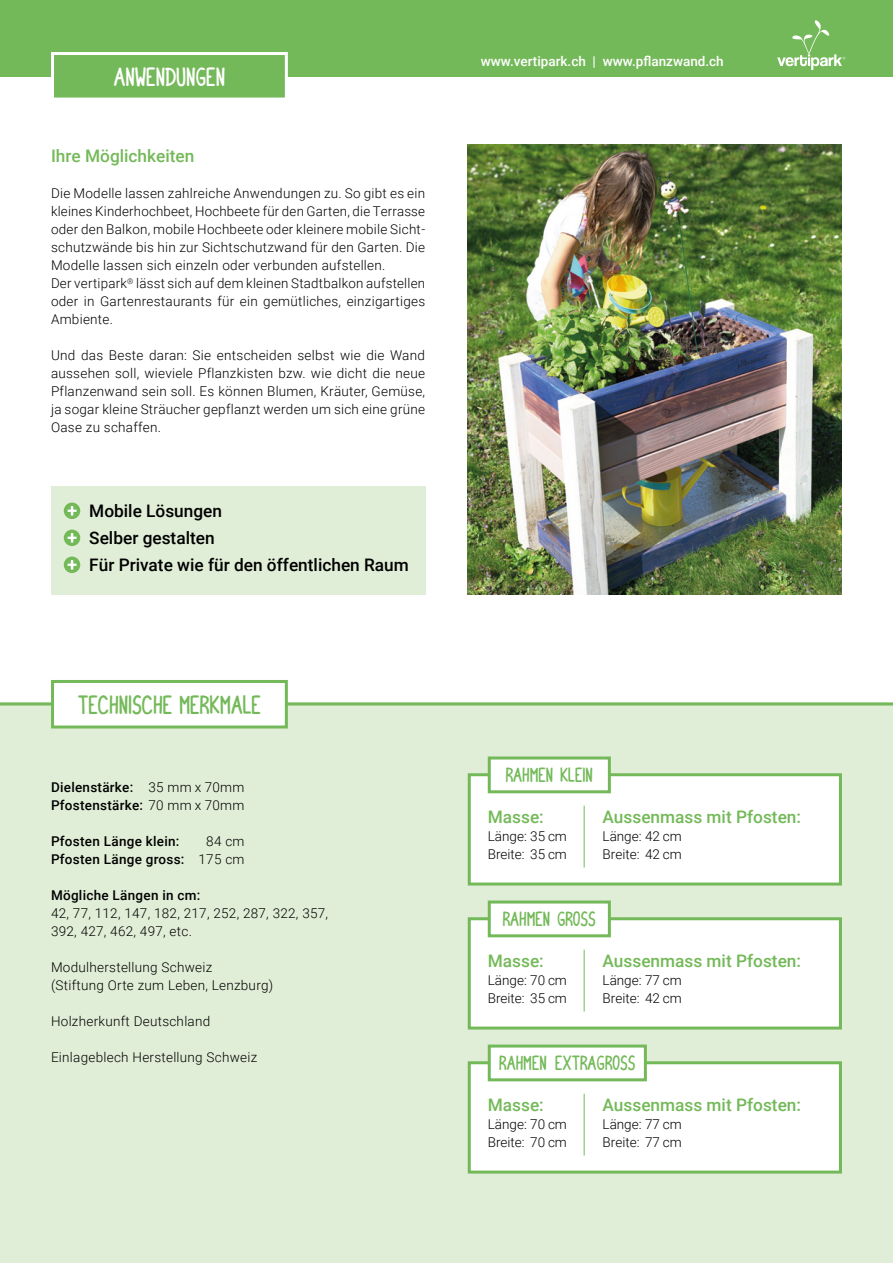
<style>
.page{position:relative;width:893px;height:1263px;background:#fff}
.page>*{position:absolute;margin:0;border:0;box-sizing:border-box;transform-origin:0 0}
.t1{font:27px "Milk Run";color:#74b959}
.t2{font:27px "Milk Run";color:#fff}
.t3{font:21px "Milk Run";color:#74b959}
.t4{font:500 17.25px "Roboto";color:#74b959}
.t5{font:500 17.25px/27px "Roboto";color:#000}
.t6{font:300 13.5px/18px "Roboto";letter-spacing:.02em;color:#000}
.t7{font:300 13.5px/18px "Roboto";color:#000}
.t8{font:500 13.5px/18px "Roboto";letter-spacing:.02em;color:#000}
.t9{font:500 13.5px "Roboto";color:#fff}
.s1{font-weight:300}
</style>
<div class="page">
<div style="left:0;top:0;width:893px;height:76px;background:#74b959"></div>
<svg style="left:50px;top:52px;width:239px;height:46px"></svg>
<img style="left:468px;top:144px;width:374px;height:450px">
<div style="left:0;top:702px;width:893px;height:561px;background:#e1eed7"></div>
<hr style="left:0;top:702px;width:893px;height:3px;background:#74b959">
<svg style="left:50px;top:680px;width:239px;height:49px"></svg>
<div style="left:469px;top:775px;width:371px;height:109px;background:#fff"></div>
<div style="left:468px;top:773px;width:374px;height:112px;border:3px solid #74b959"></div>
<svg style="left:486px;top:756px;width:126px;height:38px"></svg>
<div style="left:469px;top:919px;width:371px;height:109px;background:#fff"></div>
<div style="left:468px;top:917px;width:374px;height:112px;border:3px solid #74b959"></div>
<div style="left:469px;top:1063px;width:371px;height:109px;background:#fff"></div>
<div style="left:468px;top:1061px;width:374px;height:112px;border:3px solid #74b959"></div>
<svg style="left:486px;top:1044px;width:162px;height:38px"></svg>
<hr style="left:584px;top:806px;width:1px;height:61px;background:#74b959">
<hr style="left:584px;top:950px;width:1px;height:61px;background:#74b959">
<hr style="left:584px;top:1094px;width:1px;height:61px;background:#74b959">
<svg style="left:486px;top:900px;width:126px;height:38px"></svg>
<div style="left:51px;top:486px;width:374px;height:108px;background:#e1eed7"></div>
<div style="left:64px;top:502px;width:16px;height:17px;background:#74b959;border-radius:50%"></div>
<svg style="left:68px;top:506px;width:9px;height:10px"></svg>
<div style="left:64px;top:529px;width:16px;height:17px;background:#74b959;border-radius:50%"></div>
<svg style="left:68px;top:533px;width:9px;height:10px"></svg>
<div style="left:64px;top:556px;width:16px;height:17px;background:#74b959;border-radius:50%"></div>
<svg style="left:68px;top:560px;width:9px;height:10px"></svg>
<svg style="left:777px;top:20px;width:68px;height:50px"></svg>
<h1 class="t2" style="left:114px;top:67px;width:113px">ANWENDUNGEN</h1>
<p class="t4" style="left:51px;top:144px;width:145px">Ihre Möglichkeiten</p>
<p class="t6" style="left:51px;top:184px;width:376px">Die Modelle lassen zahlreiche Anwendungen zu. So gibt es ein kleines Kinderhochbeet, Hochbeete für den Garten, die Terrasse oder den Balkon, mobile Hochbeete oder kleinere mobile Sicht&shy;schutzwände bis hin zur Sichtschutzwand für den Garten. Die Modelle lassen sich einzeln oder verbunden aufstellen.<br>Der vertipark<sup>®</sup> lässt sich auf dem kleinen Stadtbalkon aufstellen oder in Gartenrestaurants für ein gemütliches, einzigartiges Ambiente.</p>
<p class="t6" style="left:51px;top:346px;width:376px;text-align:justify">Und das Beste daran: Sie entscheiden selbst wie die Wand aussehen soll, wieviele Pflanzkisten bzw. wie dicht die neue Pflanzenwand sein soll. Es können Blumen, Kräuter, Gemüse, ja sogar kleine Sträucher gepflanzt werden um sich eine grüne Oase zu schaffen.</p>
<p class="t5" style="left:89px;top:497px;width:321px">Mobile Lösungen<br>Selber gestalten<br>Für Private wie für den öffentlichen Raum</p>
<h1 class="t1" style="left:78px;top:695px;width:184px">TECHNISCHE MERKMALE</h1>
<p class="t8" style="left:51px;top:778px;width:195px">Dielenstärke: <span class="s1">35 mm x 70mm<br></span>Pfostenstärke: <span class="s1">70 mm x 70mm</span></p>
<p class="t8" style="left:51px;top:832px;width:130px">Pfosten Länge klein:</p>
<p class="t8" style="left:51px;top:832px;width:195px;text-align:right"><span class="s1">84 cm<br></span>Pfosten Länge gross: <span class="s1">175 cm</span></p>
<p class="t8" style="left:51px;top:886px;width:151px">Mögliche Längen in cm:</p>
<p class="t6" style="left:51px;top:904px;width:279px">42, 77, 112, 147, 182, 217, 252, 287, 322, 357,<br>392, 427, 462, 497, etc.</p>
<p class="t6" style="left:51px;top:958px;width:224px">Modulherstellung Schweiz<br>(Stiftung Orte zum Leben, Lenzburg)</p>
<p class="t6" style="left:51px;top:1012px;width:161px">Holzherkunft Deutschland</p>
<p class="t6" style="left:51px;top:1048px;width:208px">Einlageblech Herstellung Schweiz</p>
<p class="t9" style="left:481px;top:52px;width:244px">www.vertipark.ch | www.pflanzwand.ch</p>
<h2 class="t3" style="left:506px;top:767px;width:88px">RAHMEN KLEIN</h2>
<p class="t4" style="left:488px;top:804px;width:58px">Masse:</p>
<p class="t7" style="left:488px;top:826px;width:81px">Länge: 35 cm<br>Breite: 35 cm</p>
<p class="t4" style="left:603px;top:804px;width:200px">Aussenmass mit Pfosten:</p>
<p class="t7" style="left:603px;top:826px;width:81px">Länge: 42 cm<br>Breite: 42 cm</p>
<h2 class="t3" style="left:503px;top:911px;width:95px">RAHMEN GROSS</h2>
<p class="t4" style="left:488px;top:948px;width:58px">Masse:</p>
<p class="t7" style="left:488px;top:970px;width:81px">Länge: 70 cm<br>Breite: 35 cm</p>
<p class="t4" style="left:603px;top:948px;width:200px">Aussenmass mit Pfosten:</p>
<p class="t7" style="left:603px;top:970px;width:81px">Länge: 77 cm<br>Breite: 42 cm</p>
<h2 class="t3" style="left:499px;top:1055px;width:138px">RAHMEN EXTRAGROSS</h2>
<p class="t4" style="left:603px;top:1092px;width:200px">Aussenmass mit Pfosten:</p>
<p class="t7" style="left:603px;top:1114px;width:81px">Länge: 77 cm<br>Breite: 77 cm</p>
<p class="t4" style="left:488px;top:1092px;width:58px">Masse:</p>
<p class="t7" style="left:488px;top:1114px;width:81px">Länge: 70 cm<br>Breite: 70 cm</p>
</div>
